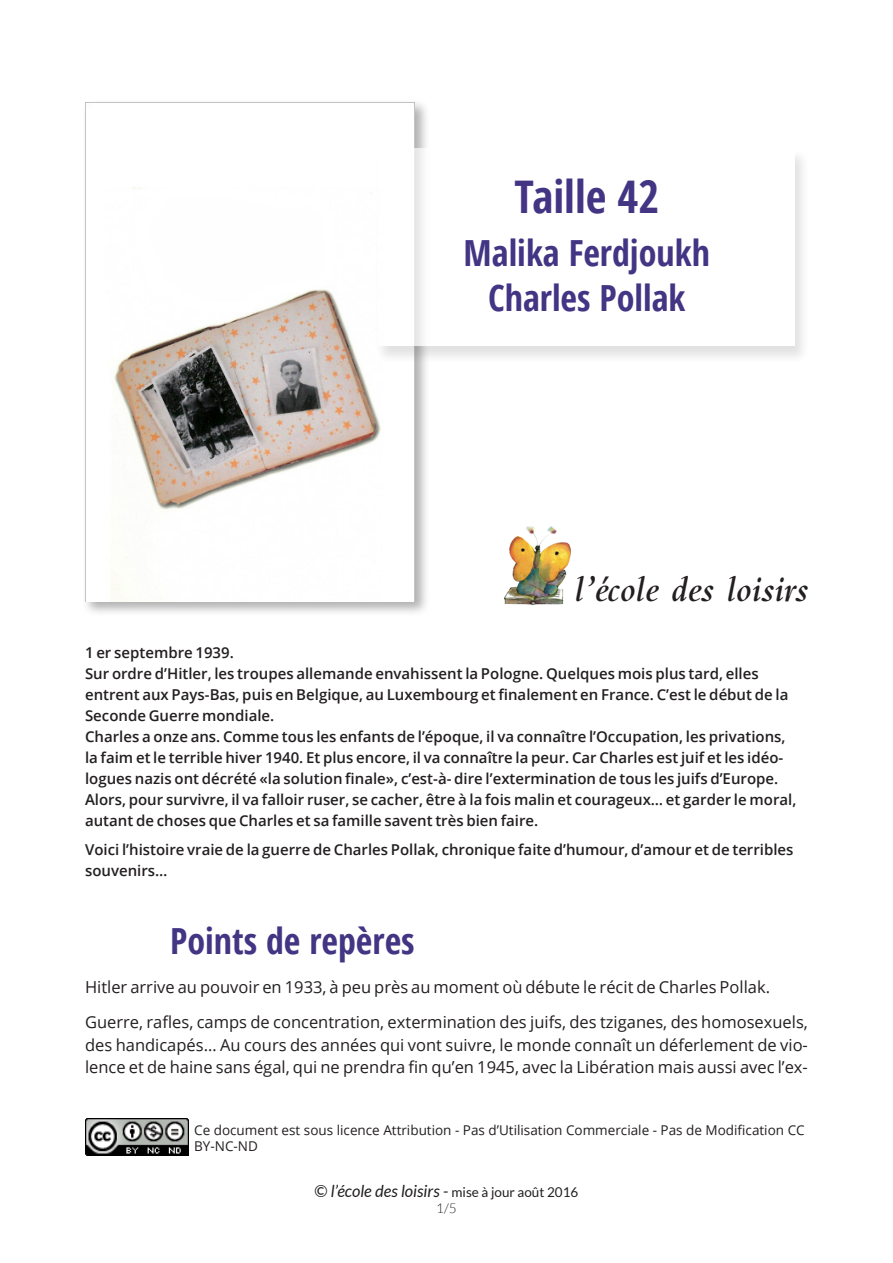
<style>
.page{position:relative;width:893px;height:1263px;background:#fff}
.page>*{position:absolute;margin:0;border:0;box-sizing:border-box;transform-origin:0 0}
.t1{font:700 condensed 45px "Open Sans";color:#433584}
.t2{font:italic 600 37.5px "Bembo Std";color:#231f20}
.t3{font:700 condensed 36px/45px "Open Sans";color:#433584;text-align:center}
.t4{font:16.5px/35.2px "Open Sans";color:#231f20}
.t5{font:italic 16.5px "Lato";color:#231f20}
.t6{font:600 15px/21px "Open Sans";color:#231f20}
.t7{font:13.5px/16.2px "Open Sans";color:#231f20}
.t8{font:300 13.5px "Lato";color:#231f20}
.s1{font-style:normal}
.s2{font-style:normal;font-size:13.5px}
</style>
<div class="page">
<div style="left:82px;top:99px;width:348px;height:518px;background:#231f20;opacity:.35"></div>
<img style="left:85px;top:102px;width:330px;height:500px">
<img style="left:85px;top:1119px;width:104px;height:36px">
<div style="left:375px;top:149px;width:434px;height:215px;background:#231f20;opacity:.2"></div>
<div style="left:378px;top:149px;width:417px;height:197px;background:#fff"></div>
<img style="left:504px;top:526px;width:67px;height:79px">
<h1 class="t1" style="left:514px;top:165px;width:146px">Taille 42</h1>
<h3 class="t3" style="left:464px;top:230px;width:248px">Malika Ferdjoukh<br>Charles Pollak</h3>
<h2 class="t2" style="left:574px;top:569px;width:235px">l’école des loisirs</h2>
<p class="t6" style="left:85px;top:642px;width:713px">1 er septembre 1939.<br>Sur ordre d’Hitler, les troupes allemande envahissent la Pologne. Quelques mois plus tard, elles entrent aux Pays-Bas, puis en Belgique, au Luxembourg et finalement en France. C’est le début de la Seconde Guerre mondiale.<br>Charles a onze ans. Comme tous les enfants de l’époque, il va connaître l’Occupation, les privations, la faim et le terrible hiver 1940. Et plus encore, il va connaître la peur. Car Charles est juif et les idéo&shy;logues nazis ont décrété «la solution finale», c’est-à- dire l’extermination de tous les juifs d’Europe.<br>Alors, pour survivre, il va falloir ruser, se cacher, être à la fois malin et courageux… et garder le moral, autant de choses que Charles et sa famille savent très bien faire.</p>
<p class="t6" style="left:85px;top:839px;width:710px">Voici l’histoire vraie de la guerre de Charles Pollak, chronique faite d’humour, d’amour et de terribles souvenirs…</p>
<h3 class="t3" style="left:170px;top:917px;width:246px">Points de repères</h3>
<p class="t4" style="left:85px;top:969px;width:724px">Hitler arrive au pouvoir en 1933, à peu près au moment où débute le récit de Charles Pollak.<br>Guerre, rafles, camps de concentration, extermination des juifs, des tziganes, des homosexuels,</p>
<p class="t4" style="left:85px;top:1033px;width:724px;line-height:22.5px">des handicapés… Au cours des années qui vont suivre, le monde connaît un déferlement de vio&shy;lence et de haine sans égal, qui ne prendra fin qu’en 1945, avec la Libération mais aussi avec l’ex-</p>
<p class="t7" style="left:194px;top:1122px;width:612px">Ce document est sous licence Attribution - Pas d’Utilisation Commerciale - Pas de Modification CC<br>BY-NC-ND</p>
<p class="t5" style="left:315px;top:1182px;width:265px"><span class="s1">©</span> l’école des loisirs - <span class="s2">mise à jour août 2016</span></p>
<p class="t8" style="left:436px;top:1201px;width:22px">1/5</p>
</div>
